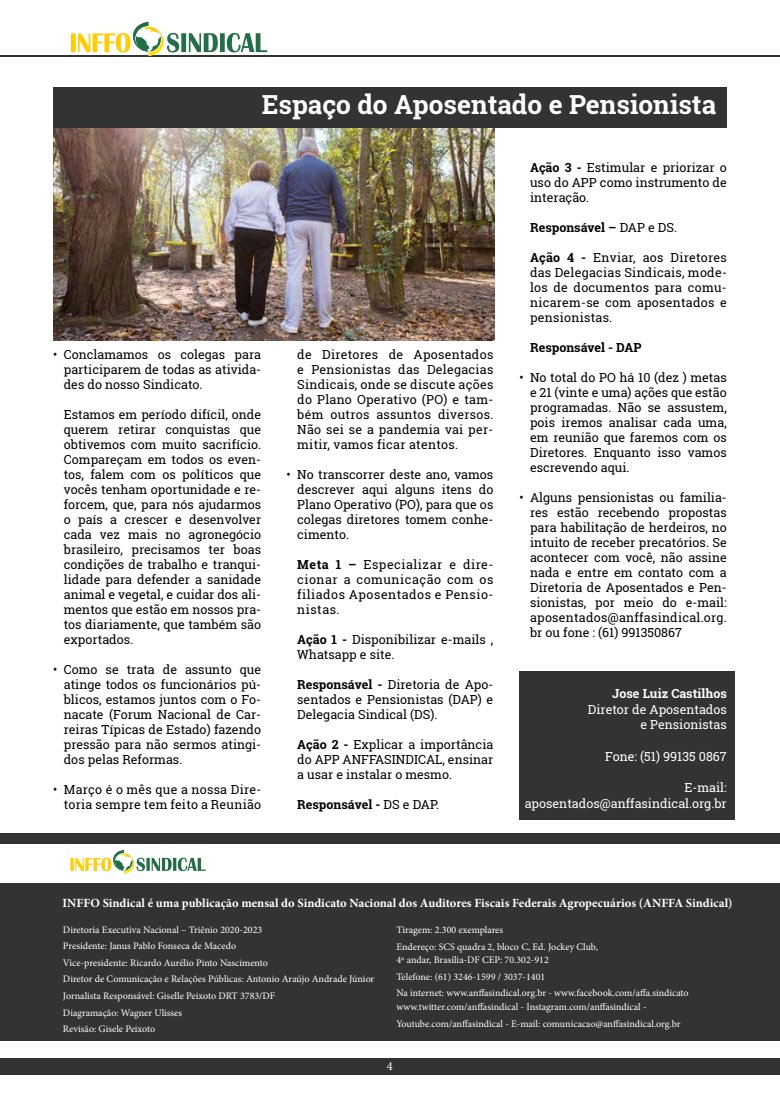
<style>
.page{position:relative;width:780px;height:1099px;background:#fff}
.page>*{position:absolute;margin:0;border:0;box-sizing:border-box;transform-origin:0 0}
.t1{font:700 26.25px "Roboto Slab";color:#fff}
.t2{font:12.5px/15px "Roboto Slab";color:#000;text-align:justify}
.t3{font:700 12.5px "Minion Pro";color:#fff}
.t4{font:12.5px/15.6px "Roboto Slab";color:#fff;text-align:right}
.t5{font:700 12.5px "Roboto Slab";color:#000}
.t6{font:12.5px/15px "Roboto Slab";letter-spacing:.02em;color:#000;text-align:right}
.t7{font:700 12.5px "Roboto Slab";color:#fff}
.t8{font:12.5px "Minion Pro";color:#fff}
.t9{font:10px/16.6px "Minion Pro";color:#fff}
.s1{font-weight:700}
.s2{font-weight:400}
</style>
<div class="page">
<div style="left:0;top:1058px;width:780px;height:16px;background:#333"></div>
<hr style="left:0;top:55px;width:780px;height:2px;background:#333">
<img style="left:148px;top:33px;width:16px;height:23px">
<svg style="left:167px;top:33px;width:100px;height:19px"></svg>
<svg style="left:71px;top:22px;width:90px;height:30px"></svg>
<img style="left:53px;top:128px;width:441px;height:212px">
<div style="left:519px;top:671px;width:215px;height:149px;background:#333"></div>
<div style="left:0;top:833px;width:780px;height:208px;background:#333"></div>
<div style="left:0;top:843px;width:780px;height:39px;background:#fff"></div>
<div style="left:53px;top:87px;width:673px;height:41px;background:#333"></div>
<img style="left:124px;top:871px;width:7px;height:2px">
<svg style="left:70px;top:850px;width:136px;height:21px"></svg>
<h1 class="t1" style="left:262px;top:87px;width:456px">Espaço do Aposentado e Pensionista</h1>
<p class="t2" style="left:64px;top:346px;width:199px;text-indent:-11px">• Conclamamos os colegas para participarem de todas as ativida&shy;des do nosso Sindicato.</p>
<p class="t2" style="left:64px;top:406px;width:199px">Estamos em período difícil, onde querem retirar conquistas que obtivemos com muito sacrifício.<br>Compareçam em todos os even&shy;tos, falem com os políticos que vocês tenham oportunidade e re&shy;forcem, que, para nós ajudarmos o país a crescer e desenvolver cada vez mais no agronegócio brasileiro, precisamos ter boas condições de trabalho e tranqui&shy;lidade para defender a sanidade animal e vegetal, e cuidar dos ali&shy;mentos que estão em nossos pra&shy;tos diariamente, que também são exportados.</p>
<p class="t2" style="left:64px;top:661px;width:199px;text-indent:-11px">• Como se trata de assunto que atinge todos os funcionários pú&shy;blicos, estamos juntos com o Fo&shy;nacate (Forum Nacional de Car&shy;reiras Típicas de Estado) fazendo pressão para não sermos atingi&shy;dos pelas Reformas.</p>
<p class="t6" style="left:53px;top:781px;width:209px">• Março é o mês que a nossa Dire&shy;toria sempre tem feito a Reunião</p>
<p class="t2" style="left:297px;top:346px;width:198px">de Diretores de Aposentados e Pensionistas das Delegacias Sindicais, onde se discute ações do Plano Operativo (PO) e tam&shy;bém outros assuntos diversos.<br>Não sei se a pandemia vai per&shy;mitir, vamos ficar atentos.</p>
<p class="t2" style="left:297px;top:466px;width:198px;text-indent:-11px">• No transcorrer deste ano, vamos descrever aqui alguns itens do Plano Operativo (PO), para que os colegas diretores tomem conhe&shy;cimento.</p>
<p class="t2" style="left:297px;top:556px;width:198px"><span class="s1">Meta 1 –</span> Especializar e dire&shy;cionar a comunicação com os filiados Aposentados e Pensio&shy;nistas.</p>
<p class="t2" style="left:297px;top:631px;width:198px"><span class="s1">Ação 1 -</span> Disponibilizar e-mails ,<br>Whatsapp e site.</p>
<p class="t2" style="left:297px;top:676px;width:198px"><span class="s1">Responsável -</span> Diretoria de Apo&shy;sentados e Pensionistas (DAP) e Delegacia Sindical (DS).</p>
<p class="t2" style="left:297px;top:736px;width:198px"><span class="s1">Ação 2 -</span> Explicar a importância do APP ANFFASINDICAL, ensinar a usar e instalar o mesmo.</p>
<p class="t5" style="left:297px;top:795px;width:143px">Responsável - <span class="s2">DS e DAP.</span></p>
<p class="t2" style="left:530px;top:159px;width:198px"><span class="s1">Ação 3 -</span> Estimular e priorizar o uso do APP como instrumento de interação.</p>
<p class="t5" style="left:530px;top:219px;width:149px">Responsável – <span class="s2">DAP e DS.</span></p>
<p class="t2" style="left:530px;top:249px;width:198px"><span class="s1">Ação 4 -</span> Enviar, aos Diretores das Delegacias Sindicais, mode&shy;los de documentos para comu&shy;nicarem-se com aposentados e pensionistas.</p>
<p class="t5" style="left:530px;top:339px;width:113px">Responsável - DAP</p>
<p class="t2" style="left:530px;top:369px;width:198px;text-indent:-11px">• No total do PO há 10 (dez ) metas e 21 (vinte e uma) ações que estão programadas. Não se assustem, pois iremos analisar cada uma, em reunião que faremos com os Diretores. Enquanto isso vamos escrevendo aqui.</p>
<p class="t2" style="left:530px;top:489px;width:198px;text-indent:-11px">• Alguns pensionistas ou familia&shy;res estão recebendo propostas para habilitação de herdeiros, no intuito de receber precatórios. Se acontecer com você, não assine nada e entre em contato com a Diretoria de Aposentados e Pen&shy;sionistas, por meio do e-mail: aposentados@anffasindical.org. br ou fone : (61) 991350867</p>
<p class="t7" style="left:612px;top:685px;width:116px">Jose Luiz Castilhos</p>
<p class="t4" style="left:588px;top:701px;width:140px">Diretor de Aposentados e Pensionistas</p>
<p class="t4" style="left:605px;top:748px;width:123px">Fone: (51) 99135 0867</p>
<p class="t4" style="left:524px;top:779px;width:203px">E-mail: aposentados@anffasindical.org.br</p>
<p class="t3" style="left:63px;top:894px;width:671px">INFFO Sindical é uma publicação mensal do Sindicato Nacional dos Auditores Fiscais Federais Agropecuários (ANFFA Sindical)</p>
<p class="t9" style="left:396px;top:921px;width:203px">Tiragem: 2.300 exemplares<br>Endereço: SCS quadra 2, bloco C, Ed. Jockey Club,</p>
<p class="t9" style="left:396px;top:951px;width:294px">4º andar, Brasília-DF CEP: 70.302-912<br>Telefone: (61) 3246-1599 / 3037-1401<br>Na internet: www.anffasindical.org.br - www.facebook.com/affa.sindicato</p>
<p class="t9" style="left:396px;top:998px;width:285px">www.twitter.com/anffasindical - Instagram.com/anffasindical -<br>Youtube.com/anffasindical - E-mail: comunicacao@anffasindical.org.br</p>
<p class="t9" style="left:63px;top:921px;width:313px">Diretoria Executiva Nacional – Triênio 2020-2023<br>Presidente: Janus Pablo Fonseca de Macedo<br>Vice-presidente: Ricardo Aurélio Pinto Nascimento<br>Diretor de Comunicação e Relações Públicas: Antonio Araújo Andrade Júnior Jornalista Responsável: Giselle Peixoto DRT 3783/DF<br>Diagramação: Wagner Ulisses<br>Revisão: Gisele Peixoto</p>
<p class="t8" style="left:387px;top:1057px;width:7px">4</p>
</div>
